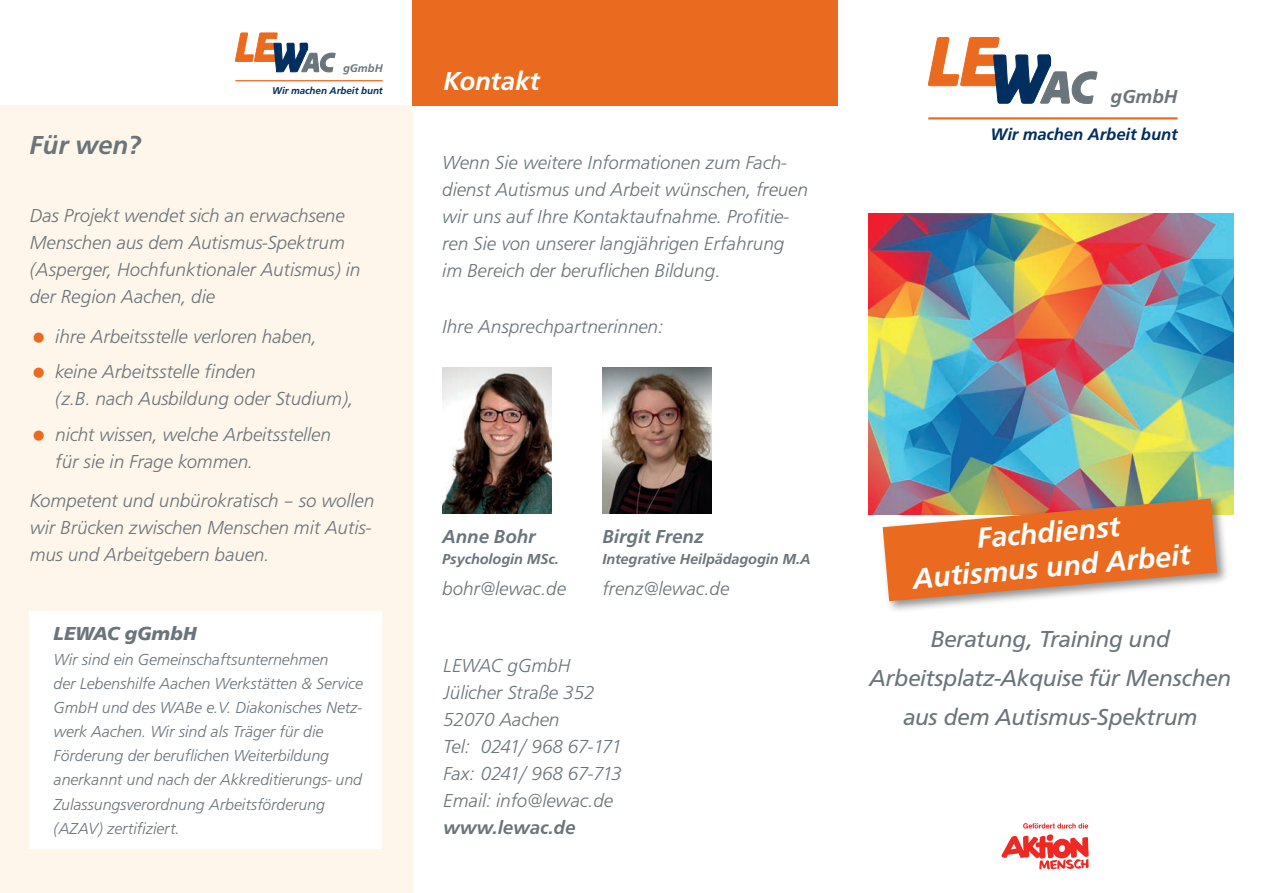
<style>
.page{position:relative;width:1263px;height:893px;background:#fff}
.page>*{position:absolute;margin:0;border:0;box-sizing:border-box;transform-origin:0 0}
.t1{font:italic 500 30px/34.5px "Front Page";color:#fff;text-align:center}
.t2{font:italic 500 27px "Front Page";color:#fff}
.t3{font:italic 500 27px "Front Page";letter-spacing:-.01em;color:#6a747b}
.t4{font:italic 24px/39px "Front Page";color:#6a747b;text-align:center}
.t5{font:italic 300 19.5px/27px "Front Page";letter-spacing:-.005em;color:#6a747b}
.t6{font:italic 500 19.5px "Front Page";color:#6a747b}
.t7{font:italic 700 19.5px "Front Page";color:#6a747b}
.t8{font:italic 500 17.25px "Front Page";letter-spacing:-.005em;color:#002e5e}
.t9{font:italic 300 16.5px/24px "Front Page";letter-spacing:-.005em;color:#6a747b}
.t10{font:italic 500 15px "Front Page";color:#6a747b}
.t11{font:italic 500 11.55px "Front Page";color:#6a747b}
.t12{font:italic 500 10.2px "Front Page";letter-spacing:-.005em;color:#002e5e}
</style>
<div class="page">
<div style="left:0;top:105px;width:412px;height:788px;background:#fef6ea"></div>
<div style="left:412px;top:0;width:426px;height:105px;background:#ea6b1f"></div>
<img style="left:442px;top:368px;width:110px;height:145px">
<img style="left:602px;top:368px;width:110px;height:145px">
<img style="left:868px;top:213px;width:365px;height:301px">
<div style="left:879px;top:495px;width:350px;height:118px;background:#231f20;opacity:.5"></div>
<svg style="left:883px;top:498px;width:334px;height:103px;background:#e18147"></svg>
<svg style="left:1001px;top:823px;width:88px;height:47px"></svg>
<div style="left:29px;top:611px;width:353px;height:238px;background:#fff"></div>
<hr style="left:928px;top:117px;width:249px;height:3px;background:#ea6b1f">
<svg style="left:928px;top:37px;width:169px;height:67px"></svg>
<hr style="left:235px;top:80px;width:148px;height:1px;background:#ea6b1f">
<svg style="left:235px;top:33px;width:100px;height:40px"></svg>
<h2 class="t3" style="left:29px;top:130px;width:113px">Für wen?</h2>
<p class="t11" style="left:343px;top:61px;width:41px">gGmbH</p>
<p class="t12" style="left:272px;top:84px;width:112px">Wir machen Arbeit bunt</p>
<p class="t5" style="left:30px;top:202px;width:332px">Das Projekt wendet sich an erwachsene Menschen aus dem Autismus-Spektrum (Asperger, Hochfunktionaler Autismus) in der Region Aachen, die</p>
<p class="t5" style="left:55px;top:319px;width:263px;line-height:35.5px">ihre Arbeitsstelle verloren haben, keine Arbeitsstelle finden</p>
<p class="t5" style="left:55px;top:381px;width:300px;line-height:35.5px">(z.B. nach Ausbildung oder Studium), nicht wissen, welche Arbeitsstellen</p>
<p class="t5" style="left:30px;top:441px;width:346px;line-height:39.8px;text-indent:26px">für sie in Frage kommen.<br>Kompetent und unbürokratisch – so wollen</p>
<p class="t5" style="left:30px;top:515px;width:343px">wir Brücken zwischen Menschen mit Autis&shy;mus und Arbeitgebern bauen.</p>
<p class="t7" style="left:54px;top:622px;width:145px">LEWAC gGmbH</p>
<p class="t9" style="left:54px;top:648px;width:311px">Wir sind ein Gemeinschaftsunternehmen<br>der Lebenshilfe Aachen Werkstätten &amp; Service GmbH und des WABe e.V. Diakonisches Netz&shy;werk Aachen. Wir sind als Träger für die Förderung der beruflichen Weiterbildung anerkannt und nach der Akkreditierungs- und Zulassungsverordnung Arbeitsförderung (AZAV) zertifiziert.</p>
<h2 class="t2" style="left:443px;top:65px;width:98px">Kontakt</h2>
<p class="t5" style="left:442px;top:149px;width:367px">Wenn Sie weitere Informationen zum Fach&shy;dienst Autismus und Arbeit wünschen, freuen wir uns auf Ihre Kontaktaufnahme. Profitie&shy;ren Sie von unserer langjährigen Erfahrung im Bereich der beruflichen Bildung.</p>
<p class="t5" style="left:442px;top:314px;width:223px">Ihre Ansprechpartnerinnen:</p>
<p class="t6" style="left:442px;top:526px;width:95px">Anne Bohr</p>
<p class="t10" style="left:442px;top:551px;width:118px">Psychologin MSc.</p>
<p class="t5" style="left:442px;top:575px;width:126px">bohr@lewac.de</p>
<p class="t6" style="left:602px;top:526px;width:102px">Birgit Frenz</p>
<p class="t10" style="left:602px;top:551px;width:210px">Integrative Heilpädagogin M.A</p>
<p class="t5" style="left:602px;top:575px;width:129px">frenz@lewac.de</p>
<p class="t5" style="left:443px;top:652px;width:180px">LEWAC gGmbH<br>Jülicher Straße 352<br>52070 Aachen<br>Tel: 0241/ 968 67-171<br>Fax: 0241/ 968 67-713<br>Email: info@lewac.de</p>
<p class="t6" style="left:443px;top:816px;width:134px">www.lewac.de</p>
<p class="t6" style="left:1110px;top:86px;width:69px">gGmbH</p>
<p class="t8" style="left:990px;top:124px;width:188px">Wir machen Arbeit bunt</p>
<h1 class="t1" style="left:908px;top:527px;width:280px;rotate:-5deg">Fachdienst<br>Autismus und Arbeit</h1>
<p class="t4" style="left:869px;top:620px;width:363px">Beratung, Training und<br>Arbeitsplatz-Akquise für Menschen aus dem Autismus-Spektrum</p>
</div>
